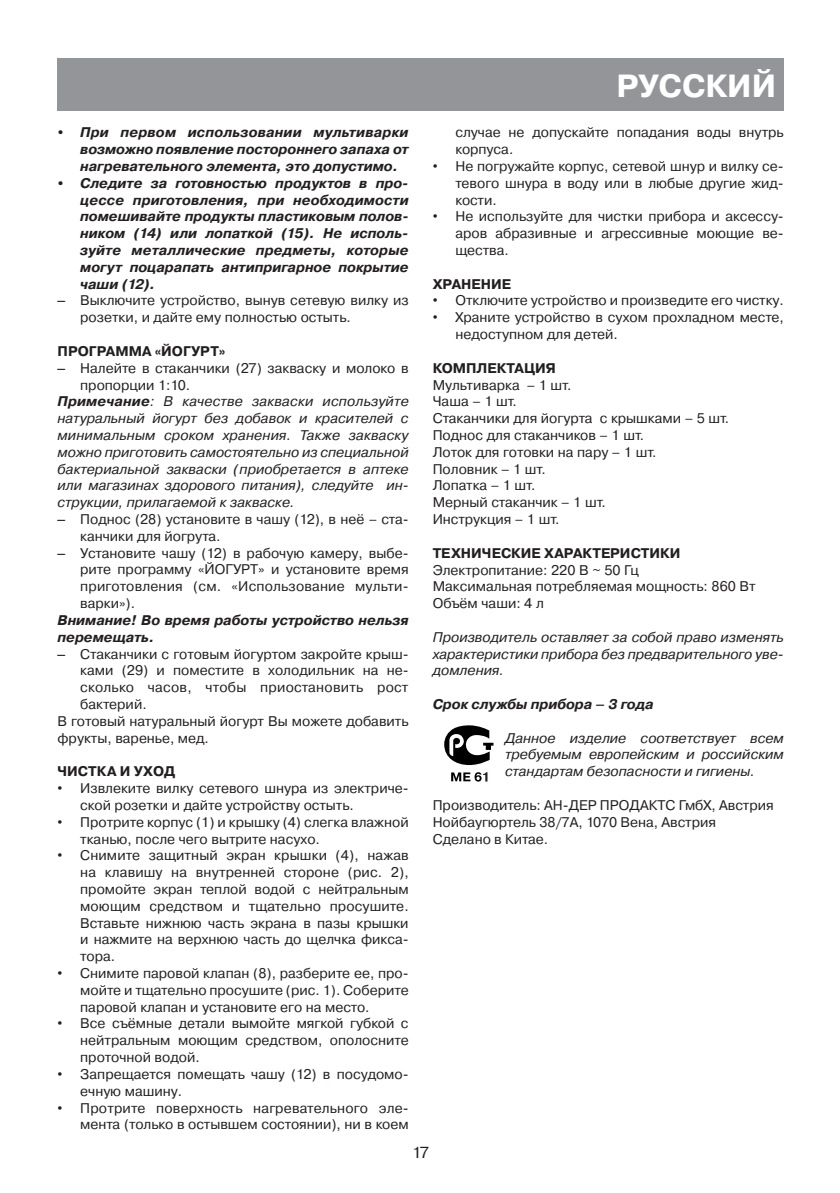
<style>
.page{position:relative;width:840px;height:1193px;background:#fff}
.page>*{position:absolute;margin:0;border:0;box-sizing:border-box;transform-origin:0 0}
.t1{font:700 32px "Pragmatica C";color:#fff}
.t2{font:16px "Pragmatica C";color:#231f20}
.t3{font:14px/16.8px "Pragmatica C";color:#231f20}
.t4{font:italic 14px/16.8px "Pragmatica C";color:#231f20;text-align:justify}
.t5{font:italic 700 14px/16.8px "Pragmatica C";color:#231f20;text-align:justify}
.t6{font:700 14px "Pragmatica C";color:#231f20}
.t7{font:14px "Pragmatica C";letter-spacing:.02em;color:#231f20}
.s1{font-family:"Arial"}
.s2{font-weight:700}
</style>
<div class="page">
<div style="left:57px;top:58px;width:726px;height:53px;background:#939598"></div>
<svg style="left:444px;top:725px;width:49px;height:39px"></svg>
<svg style="left:451px;top:772px;width:36px;height:9px"></svg>
<p class="t5" style="left:80px;top:124px;width:330px;text-indent:-23px"><span class="s1">•</span> При первом использовании мультиварки возможно появление постороннего запаха от нагревательного элемента, это допустимо.</p>
<p class="t5" style="left:80px;top:174px;width:330px;text-indent:-23px"><span class="s1">•</span> Следите за готовностью продуктов в про&shy;цессе приготовления, при необходимости помешивайте продукты пластиковым полов&shy;ником (14) или лопаткой (15). Не исполь&shy;зуйте металлические предметы, которые могут поцарапать антипригарное покрытие чаши (12).</p>
<p class="t3" style="left:80px;top:292px;width:330px;text-indent:-23px"><span class="s1">–</span> Выключите устройство, вынув сетевую вилку из розетки, и дайте ему полностью остыть.</p>
<p class="t6" style="left:57px;top:343px;width:144px">ПРОГРАММА «ЙОГУРТ</p>
<p class="t6" style="left:219px;top:343px;width:8px">»</p>
<p class="t3" style="left:57px;top:359px;width:352px"><span class="s1">–</span> Налейте в стаканчики (27) закваску и молоко в</p>
<p class="t3" style="left:80px;top:376px;width:111px">пропорции 1:10.</p>
<p class="t4" style="left:57px;top:393px;width:352px"><span class="s2">Примечание</span>: В качестве закваски используйте</p>
<p class="t4" style="left:57px;top:410px;width:352px">натуральный йогурт без добавок и красителей с</p>
<p class="t4" style="left:57px;top:426px;width:352px">минимальным сроком хранения. Также закваску</p>
<p class="t4" style="left:57px;top:443px;width:352px">можно приготовить самостоятельно из специальной</p>
<p class="t4" style="left:57px;top:460px;width:352px">бактериальной закваски (приобретается в аптеке</p>
<p class="t4" style="left:57px;top:477px;width:352px">или магазинах здорового питания), следуйте ин-</p>
<p class="t4" style="left:57px;top:494px;width:239px">струкции, прилагаемой к закваске.</p>
<p class="t3" style="left:80px;top:510px;width:330px;text-indent:-23px"><span class="s1">–</span> Поднос (28) установите в чашу (12), в неё – ста&shy;канчики для йогрута.</p>
<p class="t3" style="left:80px;top:544px;width:330px;text-align:justify;text-indent:-23px"><span class="s1">–</span> Установите чашу (12) в рабочую камеру, выбе&shy;рите программу «ЙОГУРТ» и установите время приготовления (см. «Использование мульти&shy;варки»).</p>
<p class="t5" style="left:57px;top:611px;width:352px">Внимание! Во время работы устройство нельзя перемещать.</p>
<p class="t3" style="left:57px;top:645px;width:352px"><span class="s1">–</span> Стаканчики с готовым йогуртом закройте крыш-</p>
<p class="t3" style="left:80px;top:662px;width:330px">ками (29) и поместите в холодильник на не-</p>
<p class="t7" style="left:80px;top:679px;width:329px">сколько часов, чтобы приостановить рост</p>
<p class="t3" style="left:80px;top:695px;width:68px">бактерий.</p>
<p class="t3" style="left:57px;top:712px;width:352px">В готовый натуральный йогурт Вы можете добавить</p>
<p class="t3" style="left:57px;top:729px;width:153px">фрукты, варенье, мед.</p>
<p class="t6" style="left:57px;top:763px;width:42px">ЧИСТКА</p>
<p class="t6" style="left:120px;top:763px;width:57px">И УХОД</p>
<p class="t3" style="left:80px;top:779px;width:330px;text-indent:-23px"><span class="s1">•</span> Извлеките вилку сетевого шнура из электриче&shy;ской розетки и дайте устройству остыть.</p>
<p class="t3" style="left:80px;top:813px;width:330px;text-indent:-23px"><span class="s1">•</span> Протрите корпус (1) и крышку (4) слегка влажной тканью, после чего вытрите насухо.</p>
<p class="t3" style="left:80px;top:846px;width:330px;text-align:justify;text-indent:-23px"><span class="s1">•</span> Снимите защитный экран крышки (4), нажав на клавишу на внутренней стороне (рис. 2), промойте экран теплой водой с нейтральным моющим средством и тщательно просушите.<br>Вставьте нижнюю часть экрана в пазы крышки и нажмите на верхнюю часть до щелчка фикса&shy;тора.</p>
<p class="t3" style="left:80px;top:964px;width:330px;text-align:justify;text-indent:-23px"><span class="s1">•</span> Снимите паровой клапан (8), разберите ее, про&shy;мойте и тщательно просушите (рис. 1). Соберите паровой клапан и установите его на место.</p>
<p class="t3" style="left:80px;top:1014px;width:330px;text-align:justify;text-indent:-23px"><span class="s1">•</span> Все съёмные детали вымойте мягкой губкой с нейтральным моющим средством, ополосните проточной водой.</p>
<p class="t3" style="left:80px;top:1065px;width:330px;text-indent:-23px"><span class="s1">•</span> Запрещается помещать чашу (12) в посудомо&shy;ечную машину.</p>
<p class="t3" style="left:57px;top:1098px;width:352px;text-align:right"><span class="s1">•</span> Протрите поверхность нагревательного эле&shy;мента (только в остывшем состоянии), ни в коем</p>
<h1 class="t1" style="left:616px;top:68px;width:161px">русский</h1>
<p class="t3" style="left:455px;top:124px;width:330px">случае не допускайте попадания воды внутрь корпуса.</p>
<p class="t3" style="left:455px;top:158px;width:330px;text-align:justify;text-indent:-23px"><span class="s1">•</span> Не погружайте корпус, сетевой шнур и вилку се&shy;тевого шнура в воду или в любые другие жид&shy;кости.</p>
<p class="t3" style="left:455px;top:208px;width:330px;text-align:justify;text-indent:-23px"><span class="s1">•</span> Не используйте для чистки прибора и аксессу&shy;аров абразивные и агрессивные моющие ве&shy;щества.</p>
<p class="t6" style="left:432px;top:276px;width:80px">ХРАНЕНИЕ</p>
<p class="t3" style="left:432px;top:292px;width:352px"><span class="s1">•</span> Отключите устройство и произведите его чистку.</p>
<p class="t3" style="left:455px;top:309px;width:330px;text-indent:-23px"><span class="s1">•</span> Храните устройство в сухом прохладном месте, недоступном для детей.</p>
<p class="t6" style="left:432px;top:360px;width:74px">КОМПЛЕКТА</p>
<p class="t6" style="left:524px;top:360px;width:33px">ЦИЯ</p>
<p class="t3" style="left:432px;top:376px;width:298px">Мультиварка – 1 шт.<br>Чаша – 1 шт.<br>Стаканчики для йогурта с крышками – 5 шт.<br>Поднос для стаканчиков – 1 шт.<br>Лоток для готовки на пару – 1 шт.<br>Половник – 1 шт.<br>Лопатка – 1 шт.<br>Мерный стаканчик – 1 шт.<br>Инструкция – 1 шт.</p>
<p class="t6" style="left:432px;top:545px;width:132px">ТЕХНИЧЕСКИ Е ХАРАКТ</p>
<p class="t6" style="left:600px;top:545px;width:51px">ЕРИСТИКИ</p>
<p class="t3" style="left:432px;top:561px;width:324px">Электропитание: 220 В ~ 50 Гц<br>Максимальная потребляемая мощность: 860 Вт<br>Объём чаши: 4 л</p>
<p class="t4" style="left:432px;top:628px;width:352px">Производитель оставляет за собой право изменять характеристики прибора без предварительного уве&shy;домления.</p>
<p class="t5" style="left:432px;top:695px;width:222px">Срок службы прибора – 3 года</p>
<p class="t4" style="left:505px;top:729px;width:280px">Данное изделие соответствует всем требуемым европейским и российским стандартам безопасности и гигиены.</p>
<p class="t3" style="left:432px;top:796px;width:342px">Производитель: АН-ДЕР ПРОДАКТС ГмбХ, Австрия<br>Нойбаугюртель 38/7А, 1070 Вена, Австрия<br>Сделано в Китае.</p>
<p class="t2" style="left:412px;top:1143px;width:19px">17</p>
</div>
